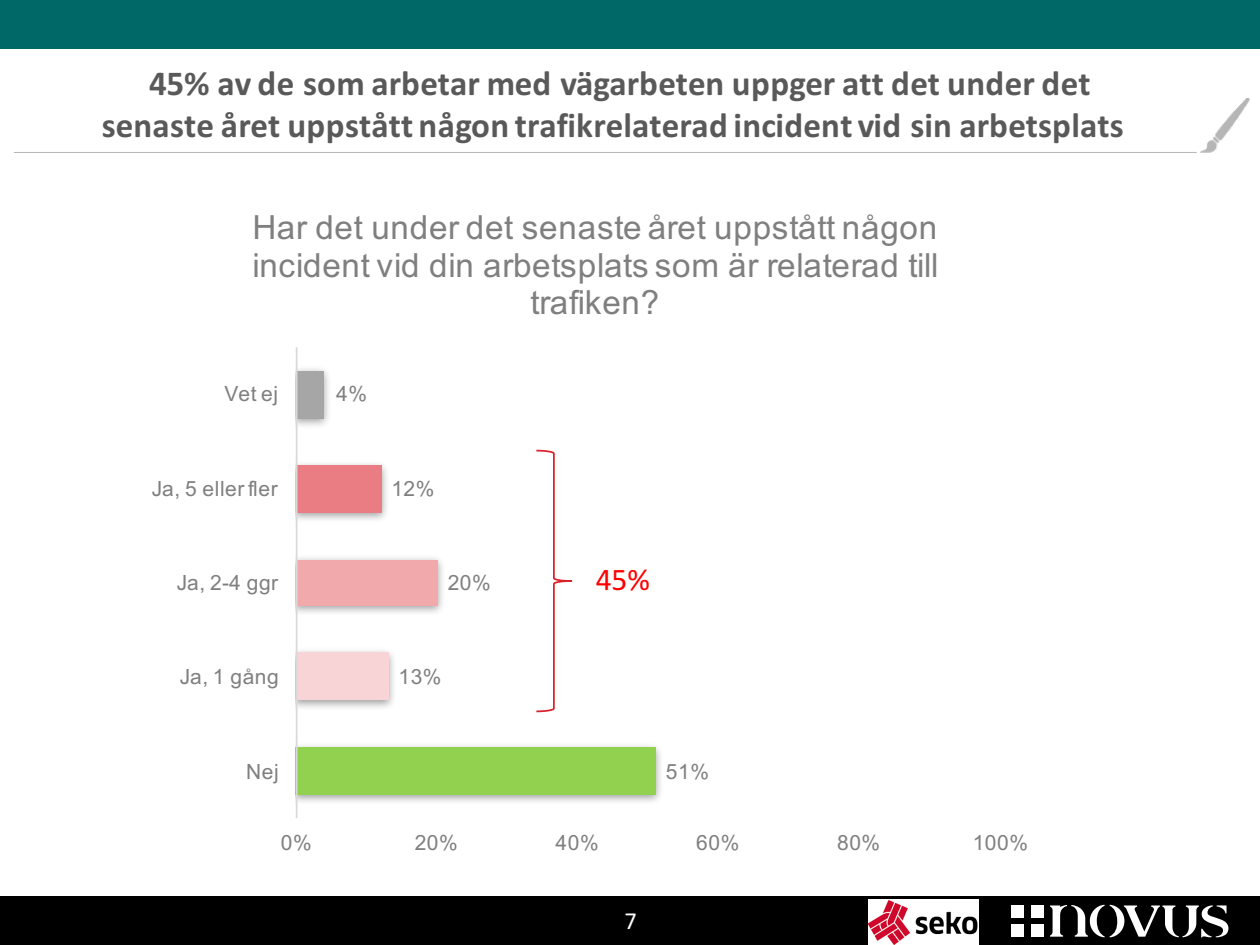
<style>
.page{position:relative;width:1260px;height:945px;background:#fff}
.page>*{position:absolute;margin:0;border:0;box-sizing:border-box;transform-origin:0 0}
.t1{font:700 35px/42px "Calibri";letter-spacing:.005em;color:#595959;text-align:center}
.t2{font:33.25px/37.6px "Arial";letter-spacing:.025em;color:#7f7f7f;text-align:center}
.t3{font:31.5px "Calibri";color:#f00}
.t4{font:24.5px "Calibri";color:#fff}
.t5{font:21px "Arial";letter-spacing:.025em;color:#7f7f7f}
</style>
<div class="page">
<div style="left:0;top:896px;width:1260px;height:49px;background:#000"></div>
<div style="left:1012px;top:925px;width:12px;height:12px;background:#fff"></div>
<div style="left:1031px;top:925px;width:13px;height:12px;background:#fff"></div>
<div style="left:1012px;top:905px;width:12px;height:13px;background:#fff"></div>
<div style="left:1031px;top:905px;width:13px;height:13px;background:#fff"></div>
<svg style="left:1050px;top:905px;width:178px;height:33px"></svg>
<div style="left:0;top:0;width:1260px;height:49px;background:#006968"></div>
<img style="left:868px;top:900px;width:110px;height:45px">
<img style="left:1200px;top:98px;width:50px;height:54px">
<img style="left:298px;top:745px;width:363px;height:57px">
<img style="left:298px;top:650px;width:96px;height:58px">
<img style="left:298px;top:557px;width:145px;height:56px">
<img style="left:298px;top:463px;width:89px;height:57px">
<img style="left:298px;top:368px;width:31px;height:58px">
<div style="left:296px;top:747px;width:360px;height:47px;background:#92d050"></div>
<div style="left:296px;top:653px;width:92px;height:47px;background:#f8d4d6"></div>
<div style="left:296px;top:560px;width:142px;height:46px;background:#f1a9ac"></div>
<div style="left:296px;top:466px;width:86px;height:47px;background:#ea7d83"></div>
<div style="left:296px;top:371px;width:28px;height:47px;background:#a6a6a6"></div>
<hr style="left:296px;top:347px;width:2px;height:471px;background:#d9d9d9">
<svg style="left:536px;top:449px;width:37px;height:264px"></svg>
<p class="t1" style="left:102px;top:62px;width:1023px">45% av de som arbetar med vägarbeten uppger att det under det senaste året uppstått någon trafikrelaterad incident vid sin arbetsplats</p>
<p class="t2" style="left:252px;top:209px;width:688px">Har det under det senaste året uppstått någon incident vid din arbetsplats som är relaterad till trafiken?</p>
<p class="t5" style="left:225px;top:382px;width:55px">Vet ej</p>
<p class="t5" style="left:336px;top:382px;width:32px">4%</p>
<p class="t5" style="left:152px;top:477px;width:127px">Ja, 5 eller fler</p>
<p class="t5" style="left:391px;top:477px;width:45px">12%</p>
<p class="t5" style="left:177px;top:571px;width:103px">Ja, 2-4 ggr</p>
<p class="t5" style="left:448px;top:571px;width:45px">20%</p>
<p class="t3" style="left:596px;top:560px;width:56px">45%</p>
<p class="t5" style="left:180px;top:665px;width:101px">Ja, 1 gång</p>
<p class="t5" style="left:398px;top:665px;width:45px">13%</p>
<p class="t5" style="left:246px;top:760px;width:34px">Nej</p>
<p class="t5" style="left:666px;top:760px;width:45px">51%</p>
<p class="t5" style="left:281px;top:831px;width:32px">0%</p>
<p class="t5" style="left:415px;top:831px;width:45px">20%</p>
<p class="t5" style="left:556px;top:831px;width:45px">40%</p>
<p class="t5" style="left:696px;top:831px;width:45px">60%</p>
<p class="t5" style="left:837px;top:831px;width:45px">80%</p>
<p class="t5" style="left:973px;top:831px;width:57px">100%</p>
<p class="t4" style="left:624px;top:905px;width:14px">7</p>
</div>
